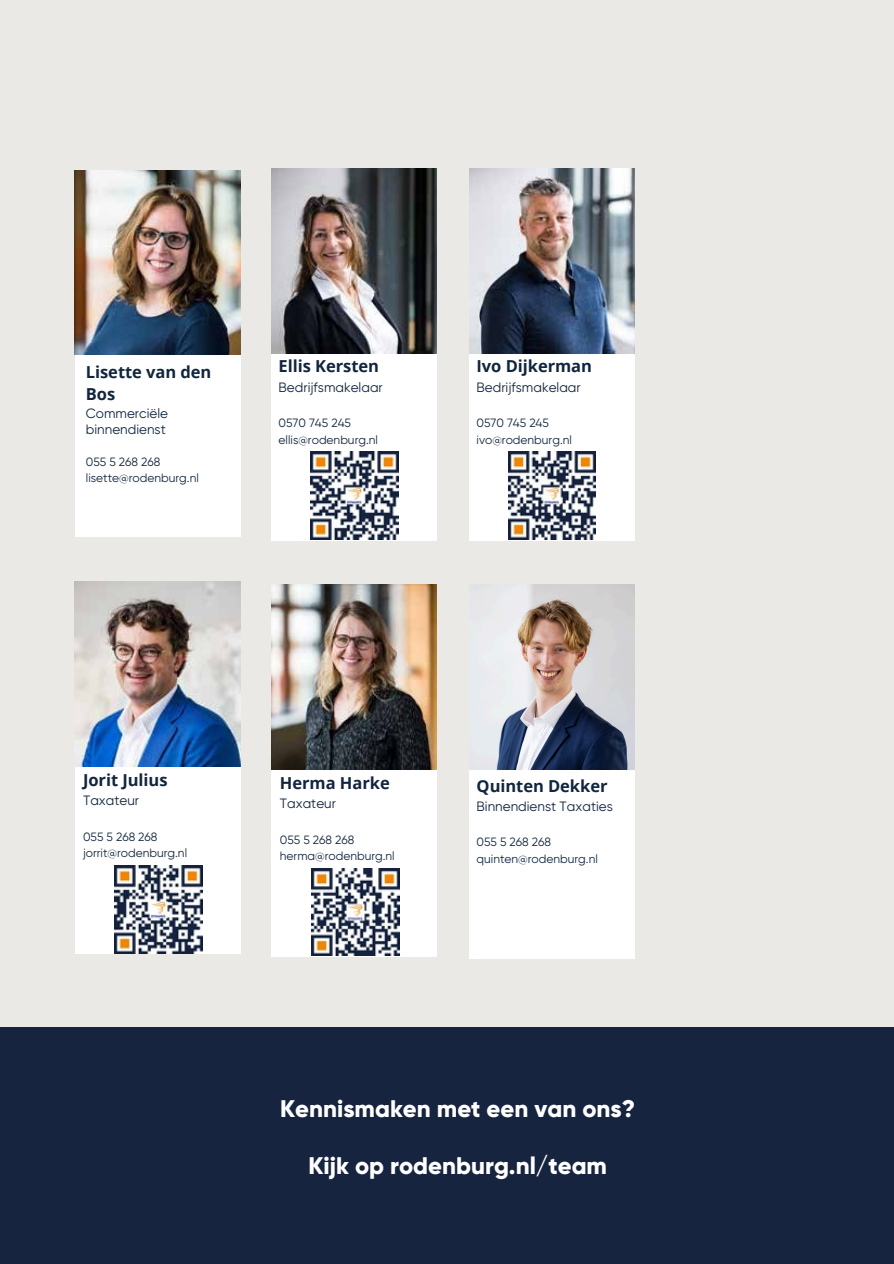
<style>
.page{position:relative;width:894px;height:1264px;background:#fff}
.page>*{position:absolute;margin:0;border:0;box-sizing:border-box;transform-origin:0 0}
.t1{font:800 24px "Gilroy";color:#fff}
.t2{font:700 16.5px/22.5px "Open Sans";letter-spacing:-.005em;color:#11263e}
.t3{font:13.5px/15.8px "Gilroy";color:#11263e}
.t4{font:12px/16.8px "Gilroy";color:#11263e}
</style>
<div class="page">
<div style="left:0;top:0;width:893px;height:1263px;background:#eae9e5"></div>
<div style="left:469px;top:769px;width:166px;height:190px;background:#fff"></div>
<div style="left:75px;top:766px;width:165px;height:187px;background:#fff"></div>
<div style="left:271px;top:353px;width:166px;height:187px;background:#fff"></div>
<div style="left:469px;top:353px;width:166px;height:187px;background:#fff"></div>
<div style="left:271px;top:769px;width:166px;height:187px;background:#fff"></div>
<div style="left:0;top:1027px;width:893px;height:236px;background:#172440"></div>
<img style="left:115px;top:865px;width:88px;height:88px">
<img style="left:311px;top:868px;width:88px;height:87px">
<img style="left:310px;top:452px;width:88px;height:87px">
<img style="left:508px;top:452px;width:87px;height:87px">
<img style="left:271px;top:168px;width:166px;height:185px">
<img style="left:469px;top:168px;width:165px;height:185px">
<img style="left:271px;top:584px;width:165px;height:185px">
<img style="left:469px;top:584px;width:165px;height:185px">
<img style="left:75px;top:582px;width:165px;height:184px">
<div style="left:75px;top:347px;width:165px;height:190px;background:#fff"></div>
<img style="left:75px;top:170px;width:165px;height:184px">
<p class="t2" style="left:86px;top:360px;width:127px">Lisette van den<br>Bos</p>
<p class="t3" style="left:86px;top:406px;width:84px">Commerciële binnendienst</p>
<h1 class="t4" style="left:86px;top:453px;width:114px">055 5 268 268 lisette@rodenburg.nl</h1>
<p class="t2" style="left:278px;top:355px;width:102px">Ellis Kersten</p>
<p class="t3" style="left:278px;top:379px;width:106px">Bedrijfsmakelaar</p>
<p class="t4" style="left:278px;top:415px;width:101px">0570 745 245 ellis@rodenburg.nl</p>
<h2 class="t2" style="left:476px;top:355px;width:117px">Ivo Dijkerman</h2>
<h2 class="t3" style="left:476px;top:379px;width:106px">Bedrijfsmakelaar</h2>
<p class="t4" style="left:476px;top:415px;width:97px">0570 745 245 ivo@rodenburg.nl</p>
<p class="t2" style="left:83px;top:768px;width:86px">Jorit Julius</p>
<p class="t3" style="left:83px;top:792px;width:58px">Taxateur</p>
<h2 class="t4" style="left:83px;top:828px;width:106px">055 5 268 268 jorrit@rodenburg.nl</h2>
<p class="t2" style="left:280px;top:771px;width:111px">Herma Harke</p>
<p class="t3" style="left:280px;top:795px;width:58px">Taxateur</p>
<p class="t4" style="left:280px;top:831px;width:116px">055 5 268 268 herma@rodenburg.nl</p>
<p class="t2" style="left:476px;top:774px;width:132px">Quinten Dekker</p>
<p class="t3" style="left:476px;top:798px;width:138px">Binnendienst Taxaties</p>
<p class="t4" style="left:476px;top:834px;width:123px">055 5 268 268 quinten@rodenburg.nl</p>
<p class="t1" style="left:280px;top:1093px;width:356px">Kennismaken met een van ons?</p>
<p class="t1" style="left:308px;top:1151px;width:300px">Kijk op rodenburg.nl/team</p>
</div>
